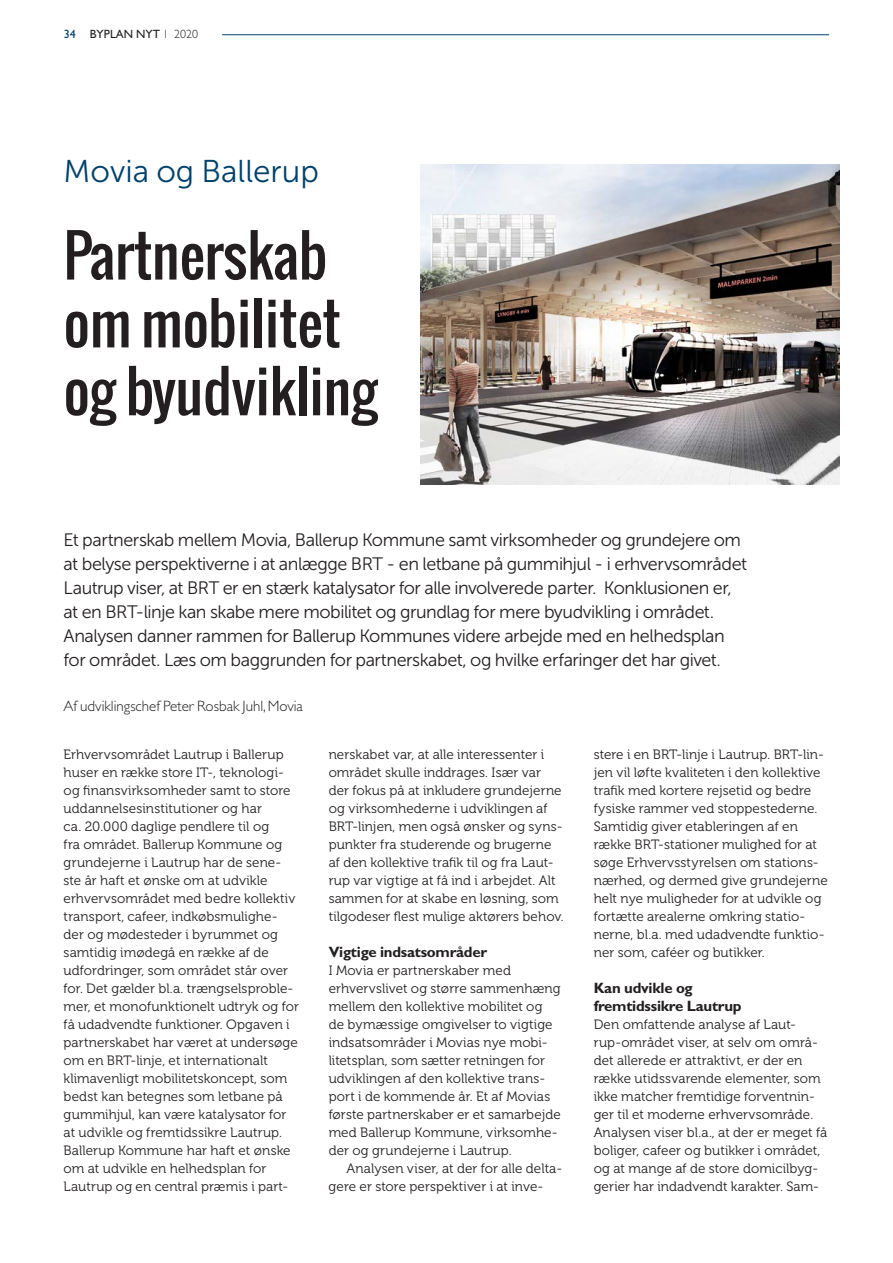
<style>
.page{position:relative;width:893px;height:1263px;background:#fff}
.page>*{position:absolute;margin:0;border:0;box-sizing:border-box;transform-origin:0 0}
.Rubrik{font:56.55px "Oswald";color:#231f20}
.Manchet{font:31.5px "Museo Sans 300";color:#00416b}
.Manchet-2{font:18px/24px "Museo Sans 300";letter-spacing:-.025em;color:#231f20}
.Brød_med_indryk{font:700 15px/18px "Gill Sans Std";letter-spacing:-.015em;color:#231f20}
.Byline{font:300 15px "Gill Sans Std";color:#231f20}
.Brød_med_indryk-2{font:13.5px/18px "Museo 300";letter-spacing:.005em;color:#231f20}
.t1{font:12px "Gill Sans Std";color:#231f20}
.s1{color:#00416b}
.s2{font-weight:300}
</style>
<div class="page">
<img style="left:421px;top:165px;width:419px;height:319px">
<hr style="left:222px;top:34px;width:607px;height:1px;background:#00416b">
<p class="t1" style="left:64px;top:27px;width:136px"><span class="s1">34</span> BYPLAN NYT <span class="s2">1 2020</span></p>
<p class="Manchet" style="left:64px;top:155px;width:257px">Movia og Ballerup</p>
<p class="Rubrik" style="left:64px;top:213px;width:266px">Partnerskab</p>
<p class="Rubrik" style="left:64px;top:280px;width:278px">om mobilitet</p>
<p class="Rubrik" style="left:64px;top:348px;width:316px">og byudvikling</p>
<p class="Manchet-2" style="left:64px;top:528px;width:679px">Et partnerskab mellem Movia, Ballerup Kommune samt virksomheder og grundejere om</p>
<p class="Manchet-2" style="left:64px;top:552px;width:685px">at belyse perspektiverne i at anlægge BRT - en letbane på gummihjul - i erhvervsområdet<br>Lautrup viser, at BRT er en stærk katalysator for alle involverede parter. Konklusionen er,</p>
<p class="Manchet-2" style="left:64px;top:600px;width:652px">at en BRT-linje kan skabe mere mobilitet og grundlag for mere byudvikling i området.</p>
<p class="Manchet-2" style="left:64px;top:624px;width:663px">Analysen danner rammen for Ballerup Kommunes videre arbejde med en helhedsplan</p>
<p class="Manchet-2" style="left:64px;top:648px;width:659px">for området. Læs om baggrunden for partnerskabet, og hvilke erfaringer det har givet.</p>
<p class="Byline" style="left:64px;top:697px;width:241px">Af udviklingschef Peter Rosbak Juhl, Movia</p>
<p class="Brød_med_indryk-2" style="left:64px;top:745px;width:237px">Erhvervsområdet Lautrup i Ballerup huser en række store IT-, teknologi&shy;og finansvirksomheder samt to store uddannelsesinstitutioner og har<br>ca. 20.000 daglige pendlere til og<br>fra området. Ballerup Kommune og grundejerne i Lautrup har de sene&shy;ste år haft et ønske om at udvikle erhvervsområdet med bedre kollektiv transport, cafeer, indkøbsmulighe&shy;der og mødesteder i byrummet og samtidig imødegå en række af de udfordringer, som området står over for. Det gælder bl.a. trængselsproble&shy;mer, et monofunktionelt udtryk og for få udadvendte funktioner. Opgaven i partnerskabet har været at undersøge om en BRT-linje, et internationalt klimavenligt mobilitetskoncept, som bedst kan betegnes som letbane på gummihjul, kan være katalysator for at udvikle og fremtidssikre Lautrup.</p>
<p class="Brød_med_indryk-2" style="left:64px;top:1141px;width:229px">Ballerup Kommune har haft et ønske om at udvikle en helhedsplan for<br>Lautrup og en central præmis i part-</p>
<p class="Brød_med_indryk-2" style="left:329px;top:745px;width:237px">nerskabet var, at alle interessenter i området skulle inddrages. Især var der fokus på at inkludere grundejerne og virksomhederne i udviklingen af BRT-linjen, men også ønsker og syns&shy;punkter fra studerende og brugerne af den kollektive trafik til og fra Laut&shy;rup var vigtige at få ind i arbejdet. Alt sammen for at skabe en løsning, som tilgodeser flest mulige aktørers behov.</p>
<p class="Brød_med_indryk" style="left:329px;top:943px;width:160px">Vigtige indsatsområder</p>
<p class="Brød_med_indryk-2" style="left:329px;top:961px;width:234px">I Movia er partnerskaber med erhvervslivet og større sammenhæng mellem den kollektive mobilitet og de bymæssige omgivelser to vigtige indsatsområder i Movias nye mobi&shy;litetsplan, som sætter retningen for udviklingen af den kollektive trans&shy;port i de kommende år. Et af Movias første partnerskaber er et samarbejde med Ballerup Kommune, virksomhe&shy;der og grundejerne i Lautrup.</p>
<p class="Brød_med_indryk-2" style="left:329px;top:1159px;width:235px;text-indent:18px">Analysen viser, at der for alle delta&shy;gere er store perspektiver i at inve-</p>
<p class="Brød_med_indryk-2" style="left:594px;top:745px;width:236px">stere i en BRT-linje i Lautrup. BRT-lin&shy;jen vil løfte kvaliteten i den kollektive trafik med kortere rejsetid og bedre fysiske rammer ved stoppestederne.<br>Samtidig giver etableringen af en række BRT-stationer mulighed for at søge Erhvervsstyrelsen om stations&shy;nærhed, og dermed give grundejerne helt nye muligheder for at udvikle og fortætte arealerne omkring statio&shy;nerne, bl.a. med udadvendte funktio&shy;ner som, caféer og butikker.</p>
<p class="Brød_med_indryk" style="left:594px;top:979px;width:149px">Kan udvikle og fremtidssikre Lautrup</p>
<p class="Brød_med_indryk-2" style="left:594px;top:1015px;width:235px">Den omfattende analyse af Laut&shy;rup-området viser, at selv om områ&shy;det allerede er attraktivt, er der en række utidssvarende elementer, som ikke matcher fremtidige forventnin&shy;ger til et moderne erhvervsområde.<br>Analysen viser bl.a., at der er meget få boliger, cafeer og butikker i området, og at mange af de store domicilbyg&shy;gerier har indadvendt karakter. Sam-</p>
</div>
